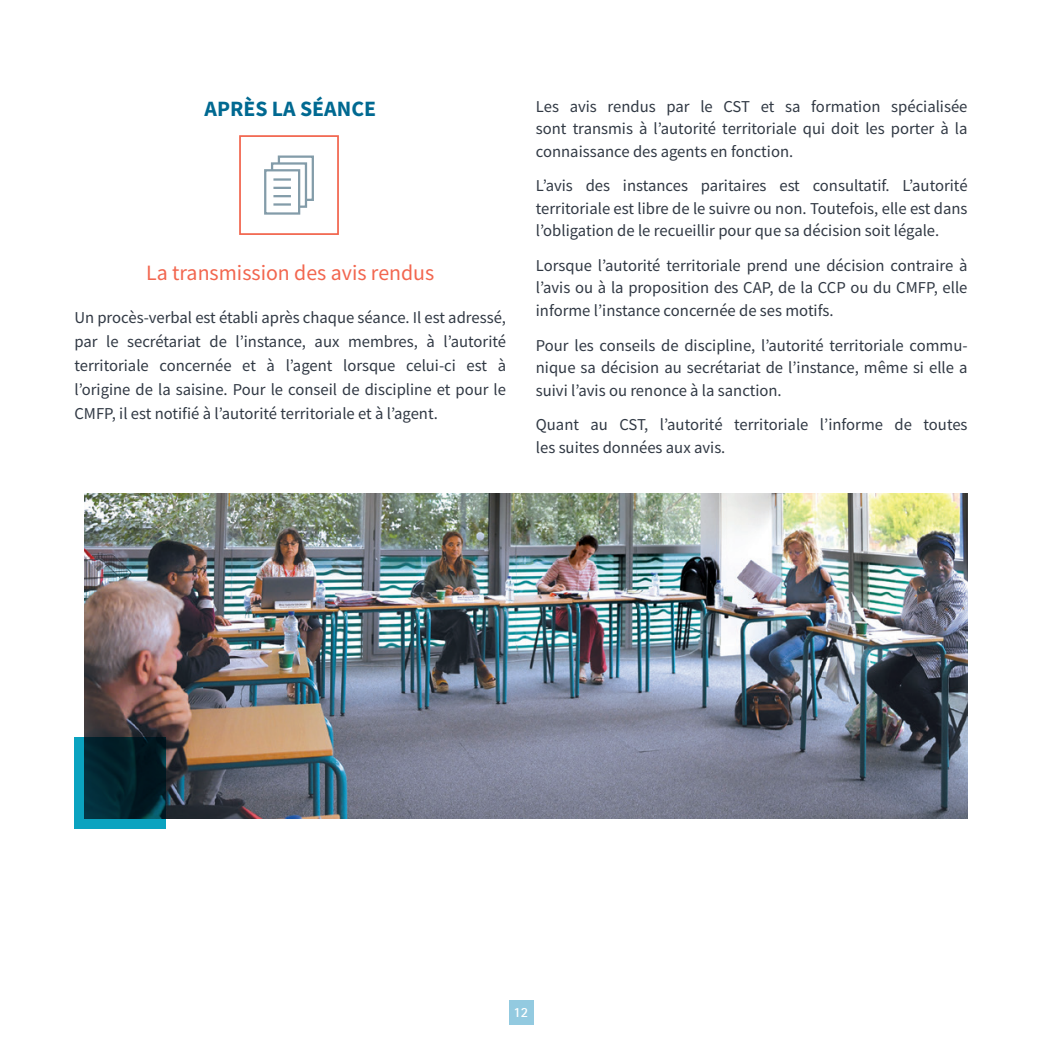
<style>
.page{position:relative;width:1042px;height:1042px;background:#fff}
.page>*{position:absolute;margin:0;border:0;box-sizing:border-box;transform-origin:0 0}
.TITRE_faits_marquant{font:21.88px "Source Sans Pro";color:#f2664f}
.TITRE_faits_marquant-2{font:700 21.88px "Source Sans Pro";color:#006991}
.TEXTE_COURANT{font:16.62px/22.6px "Source Sans Pro";color:#313944;text-align:justify}
.t1{font:700 14px "Rotis Sans Serif";color:#fff}
</style>
<div class="page">
<div style="left:509px;top:1000px;width:24px;height:24px;background:#93cae0"></div>
<hr style="left:1041px;top:0;width:1px;height:1042px;background:#d2e6ef">
<img style="left:84px;top:494px;width:883px;height:325px">
<svg style="left:74px;top:737px;width:92px;height:92px;background:#033d4a"></svg>
<div style="left:239px;top:135px;width:100px;height:100px;border:2px solid #f2664f"></div>
<div style="left:278px;top:155px;width:36px;height:46px;background:#fff;border:2px solid #839ca9"></div>
<div style="left:271px;top:162px;width:36px;height:46px;background:#fff;border:2px solid #839ca9"></div>
<div style="left:264px;top:169px;width:36px;height:46px;background:#fff;border:2px solid #839ca9"></div>
<hr style="left:273px;top:178px;width:18px;height:3px;background:#839ca9">
<svg style="left:273px;top:187px;width:18px;height:2px"></svg>
<svg style="left:273px;top:195px;width:18px;height:2px"></svg>
<hr style="left:273px;top:203px;width:18px;height:3px;background:#839ca9">
<p class="TITRE_faits_marquant-2" style="left:204px;top:94px;width:173px">APRÈS LA SÉANCE</p>
<p class="TITRE_faits_marquant" style="left:146px;top:258px;width:290px">La transmission des avis rendus</p>
<p class="TEXTE_COURANT" style="left:74px;top:306px;width:433px;line-height:23.8px">Un procès-verbal est établi après chaque séance. Il est adressé, par le secrétariat de l’instance, aux membres, à l’autorité territoriale concernée et à l’agent lorsque celui-ci est à l’origine de la saisine. Pour le conseil de discipline et pour le CMFP, il est notifié à l’autorité territoriale et à l’agent.</p>
<p class="TEXTE_COURANT" style="left:536px;top:95px;width:433px">Les avis rendus par le CST et sa formation spécialisée sont transmis à l’autorité territoriale qui doit les porter à la connaissance des agents en fonction.</p>
<p class="TEXTE_COURANT" style="left:536px;top:174px;width:433px">L’avis des instances paritaires est consultatif. L’autorité territoriale est libre de le suivre ou non. Toutefois, elle est dans l’obligation de le recueillir pour que sa décision soit légale.</p>
<p class="TEXTE_COURANT" style="left:536px;top:254px;width:433px">Lorsque l’autorité territoriale prend une décision contraire à l’avis ou à la proposition des CAP, de la CCP ou du CMFP, elle informe l’instance concernée de ses motifs.</p>
<p class="TEXTE_COURANT" style="left:536px;top:334px;width:433px">Pour les conseils de discipline, l’autorité territoriale commu&shy;nique sa décision au secrétariat de l’instance, même si elle a suivi l’avis ou renonce à la sanction.</p>
<p class="TEXTE_COURANT" style="left:536px;top:413px;width:433px">Quant au CST, l’autorité territoriale l’informe de toutes les suites données aux avis.</p>
<p class="t1" style="left:513px;top:1003px;width:17px">12</p>
</div>
